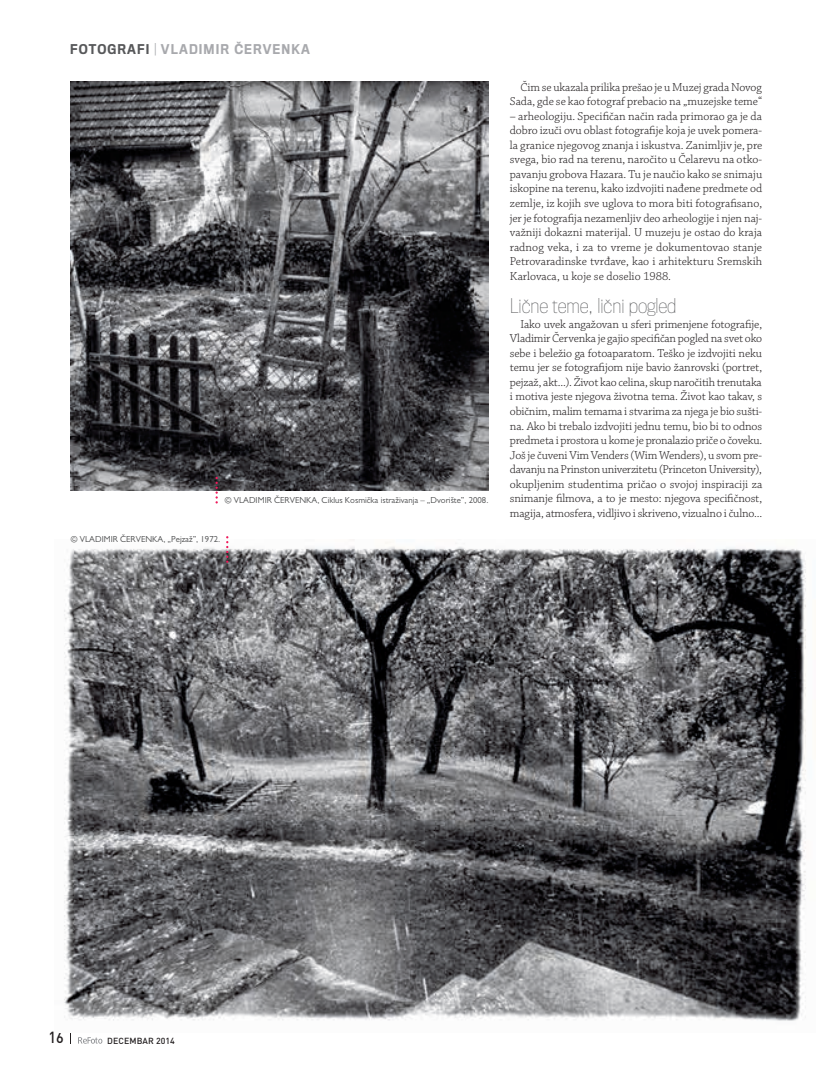
<style>
.page{position:relative;width:826px;height:1085px;background:#fff}
.page>*{position:absolute;margin:0;border:0;box-sizing:border-box;transform-origin:0 0}
.t1{font:100 18.75px "Titling Gothic FB Narrow";color:#57585a}
.t2{font:500 15.88px "DIN Pro";color:#231f20;scale:.9 1}
.t3{font:500 12.5px "Titling Gothic FB Narrow";letter-spacing:.09em;color:#a8a9ad;scale:.5 1}
.t4{font:300 12.12px/14.5px "Chaparral Pro";letter-spacing:-.005em;color:#231f20;text-align:justify}
.t5{font:8.75px "Gill Sans MT Pro";color:#4b4c4d}
.t6{font:500 8.75px "DIN Pro";letter-spacing:.01em;color:#231f20}
.s1{color:#57585a}
</style>
<div class="page">
<svg style="left:78px;top:1037px;width:24px;height:6px"></svg>
<img style="left:71px;top:81px;width:417px;height:409px">
<img style="left:64px;top:539px;width:742px;height:482px">
<svg style="left:215px;top:477px;width:3px;height:26px"></svg>
<svg style="left:226px;top:536px;width:2px;height:26px"></svg>
<p class="t3" style="left:70px;top:41px;width:481px"><span class="s1">FOTOGRAFI</span> | VLADIMIR ČERVENKA</p>
<p class="t5" style="left:225px;top:495px;width:265px">© VLADIMIR ČERVENKA, Ciklus Kosmička istraživanja – „Dvorište”, 2008.</p>
<p class="t5" style="left:71px;top:534px;width:151px">© VLADIMIR ČERVENKA, „Pejzaž”, 1972.</p>
<p class="t4" style="left:510px;top:80px;width:254px;text-align:right">Čim se ukazala prilika prešao je u Muzej grada Novog<br>Sada, gde se kao fotograf prebacio na „muzejske teme“</p>
<p class="t4" style="left:510px;top:109px;width:254px">– arheologiju. Specifičan način rada primorao ga je da dobro izuči ovu oblast fotografije koja je uvek pomera&shy;la granice njegovog znanja i iskustva. Zanimljiv je, pre svega, bio rad na terenu, naročito u Čelarevu na otko&shy;pavanju grobova Hazara. Tu je naučio kako se snimaju iskopine na terenu, kako izdvojiti nađene predmete od zemlje, iz kojih sve uglova to mora biti fotografisano, jer je fotografija nezamenljiv deo arheologije i njen naj&shy;važniji dokazni materijal. U muzeju je ostao do kraja radnog veka, i za to vreme je dokumentovao stanje Petrovaradinske tvrđave, kao i arhitekturu Sremskih Karlovaca, u koje se doselio 1988.</p>
<h1 class="t1" style="left:510px;top:295px;width:168px">Lične teme, lični pogled</h1>
<p class="t4" style="left:510px;top:317px;width:254px;text-indent:11px">Iako uvek angažovan u sferi primenjene fotografije, Vladimir Červenka je gajio specifičan pogled na svet oko sebe i beležio ga fotoaparatom. Teško je izdvojiti neku temu jer se fotografijom nije bavio žanrovski (portret, pejzaž, akt...). Život kao celina, skup naročitih trenutaka i motiva jeste njegova životna tema. Život kao takav, s običnim, malim temama i stvarima za njega je bio sušti&shy;na. Ako bi trebalo izdvojiti jednu temu, bio bi to odnos predmeta i prostora u kome je pronalazio priče o čoveku.<br>Još je čuveni Vim Venders (Wim Wenders), u svom pre&shy;davanju na Prinston univerzitetu (Princeton University), okupljenim studentima pričao o svojoj inspiraciji za snimanje filmova, a to je mesto: njegova specifičnost, magija, atmosfera, vidljivo i skriveno, vizualno i čulno...</p>
<h2 class="t2" style="left:49px;top:1026px;width:18px">16</h2>
<p class="t6" style="left:107px;top:1034px;width:69px">DECEMBAR 2014</p>
</div>
